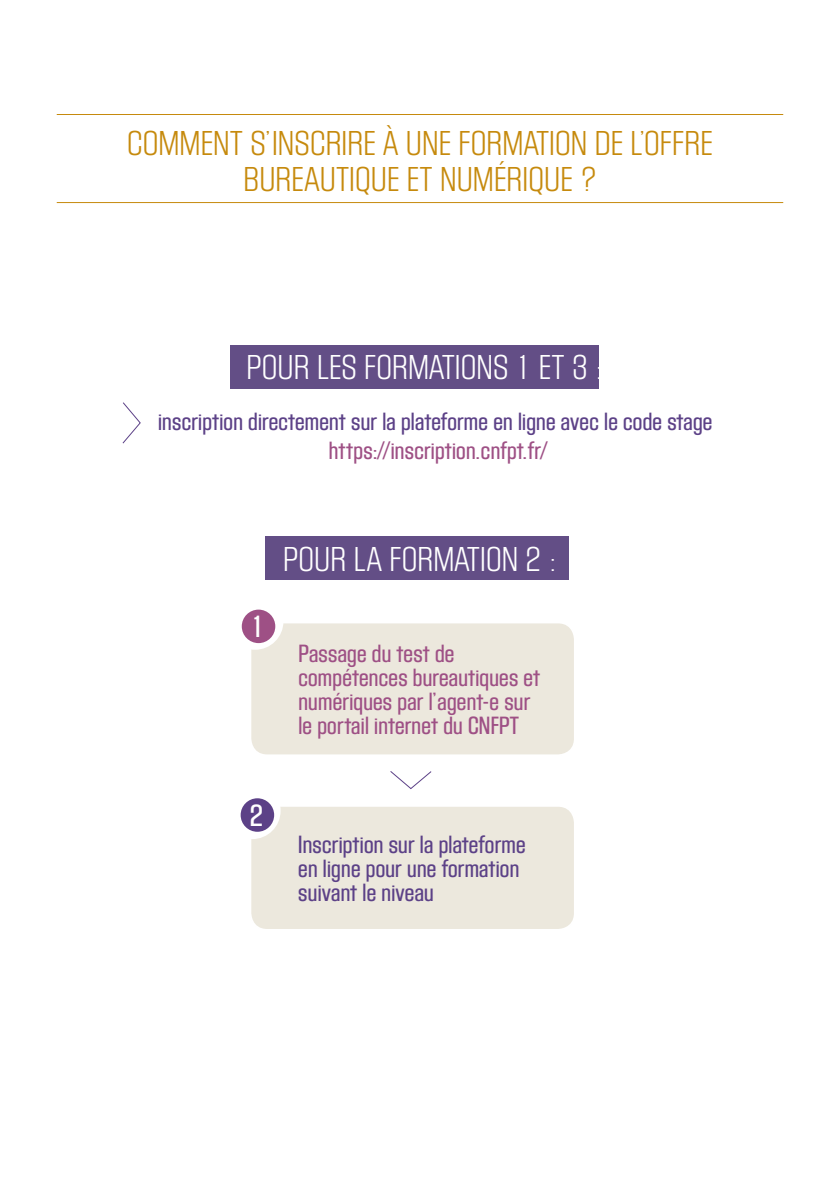
<style>
.page{position:relative;width:840px;height:1191px;background:#fff}
.page>*{position:absolute;margin:0;border:0;box-sizing:border-box;transform-origin:0 0}
.t1{font:36px/36px "Block Gothic Light Cond";letter-spacing:.02em;color:#c68a0d;text-align:center}
.t2{font:36px "Block Gothic Light Cond";letter-spacing:.02em;color:#fff}
.t3{font:32px "Block Gothic Med Cond";color:#fff}
.t4{font:26px/24px "Block Gothic Med Cond";letter-spacing:.01em;color:#5c4187}
.t5{font:26px/24px "Block Gothic Med Cond";letter-spacing:.01em;color:#9e5085}
</style>
<div class="page">
<div style="left:250px;top:805px;width:324px;height:125px;background:#ece8dd;border-radius:17px"></div>
<div style="left:249px;top:804px;width:326px;height:127px;border:2px solid #fff;border-radius:17px"></div>
<div style="left:250px;top:622px;width:324px;height:133px;background:#ece8dd;border-radius:17px"></div>
<div style="left:249px;top:621px;width:326px;height:135px;border:2px solid #fff;border-radius:17px"></div>
<div style="left:226px;top:593px;width:57px;height:57px;background:#fff;border-radius:50%"></div>
<div style="left:224px;top:782px;width:56px;height:57px;background:#fff;border-radius:50%"></div>
<div style="left:265px;top:536px;width:303px;height:43px;background:#634e86"></div>
<div style="left:230px;top:345px;width:368px;height:44px;background:#634e86"></div>
<hr style="left:839px;top:0;width:1px;height:1191px;background:#fec40e">
<hr style="left:57px;top:114px;width:725px;height:1px;background:#c68a0d">
<hr style="left:57px;top:202px;width:725px;height:1px;background:#c68a0d">
<svg style="left:122px;top:402px;width:19px;height:42px"></svg>
<div style="left:242px;top:609px;width:33px;height:34px;background:#9e5085;border-radius:50%"></div>
<div style="left:240px;top:798px;width:34px;height:33px;background:#5c4187;border-radius:50%"></div>
<svg style="left:390px;top:771px;width:42px;height:19px"></svg>
<h1 class="t1" style="left:127px;top:126px;width:586px">COMMENT S’INSCRIRE À UNE FORMATION DE L’OFFRE<br>BUREAUTIQUE ET NUMÉRIQUE ?</h1>
<h1 class="t2" style="left:246px;top:349px;width:357px">POUR LES FORMATIONS 1 ET 3 :</h1>
<p class="t4" style="left:158px;top:410px;width:555px">inscription directement sur la plateforme en ligne avec le code stage</p>
<p class="t5" style="left:329px;top:440px;width:219px">https://inscription.cnfpt.fr/</p>
<p class="t3" style="left:251px;top:610px;width:15px">1</p>
<h1 class="t2" style="left:283px;top:540px;width:274px">POUR LA FORMATION 2 :</h1>
<p class="t5" style="left:298px;top:642px;width:243px">Passage du test de compétences bureautiques et numériques par l’agent-e sur le portail internet du CNFPT</p>
<p class="t3" style="left:250px;top:798px;width:15px">2</p>
<p class="t4" style="left:298px;top:833px;width:229px">Inscription sur la plateforme en ligne pour une formation suivant le niveau</p>
</div>
